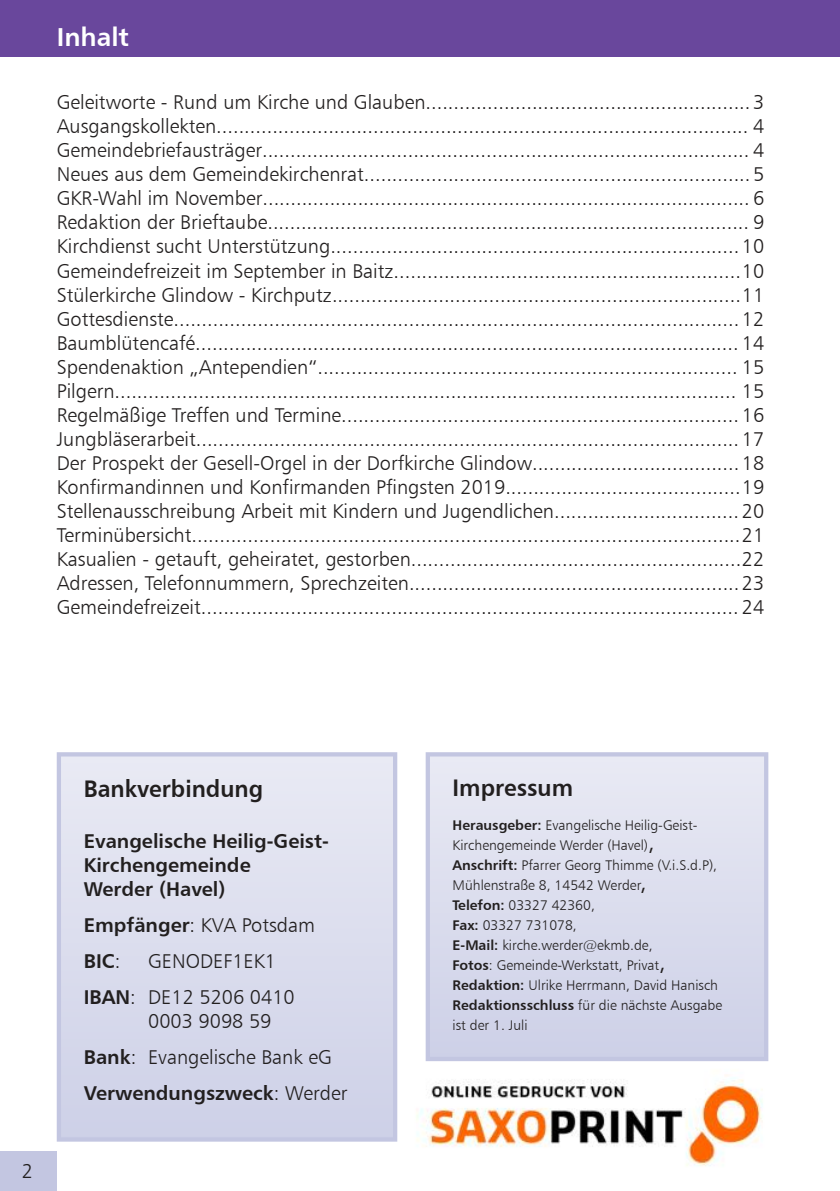
<style>
.page{position:relative;width:840px;height:1191px;background:#fff}
.page>*{position:absolute;margin:0;border:0;box-sizing:border-box;transform-origin:0 0}
.t1{font:26px "Humanist 777 BT Bold B";color:#fff}
.t2{font:24px "Humanist 777 BT Bold B";color:#221f1f;scale:.95 1}
.t3{font:20px/24px "Humanist 777 BT Light B";color:#221f1f;text-align:justify}
.t4{font:20px/24px "Humanist 777 BT Bold B";color:#221f1f}
.t5{font:14px/20px "Humanist 777 BT Light B";color:#221f1f}
.s1{font-family:"Humanist 777 BT Bold B"}
.s2{font-family:"Humanist 777 BT Light B"}
.s3{font-size:24px}
</style>
<div class="page">
<div style="left:0;top:1151px;width:57px;height:40px;background:#c3c6e1"></div>
<div style="left:0;top:0;width:839px;height:57px;background:#69479c"></div>
<img style="left:397px;top:1050px;width:372px;height:116px">
<div style="left:59px;top:754px;width:336px;height:385px;background:linear-gradient(to right,#dbddee,#dbddee)"></div>
<div style="left:57px;top:752px;width:340px;height:389px;border:4px solid #c3c6e1"></div>
<div style="left:427px;top:754px;width:338px;height:305px;background:linear-gradient(to right,#dbddee,#dbddee)"></div>
<div style="left:425px;top:752px;width:342px;height:309px;border:4px solid #c3c6e1"></div>
<h1 class="t1" style="left:57px;top:20px;width:74px">Inhalt</h1>
<p class="t3" style="left:57px;top:90px;width:708px">Geleitworte - Rund um Kirche und Glauben..........................................................3<br>Ausgangskollekten............................................................................................... 4<br>Gemeindebriefausträger....................................................................................... 4<br>Neues aus dem Gemeindekirchenrat.....................................................................5<br>GKR-Wahl im November....................................................................................... 6<br>Redaktion der Brieftaube...................................................................................... 9<br>Kirchdienst sucht Unterstützung.........................................................................10<br>Gemeindefreizeit im September in Baitz..............................................................10<br>Stülerkirche Glindow - Kirchputz.........................................................................11<br>Gottesdienste.....................................................................................................12<br>Baumblütencafé................................................................................................. 14<br>Spendenaktion „Antependien“........................................................................... 15<br>Pilgern............................................................................................................... 15<br>Regelmäßige Treffen und Termine....................................................................... 16<br>Jungbläserarbeit.................................................................................................17<br>Der Prospekt der Gesell-Orgel in der Dorfkirche Glindow.....................................18<br>Konfirmandinnen und Konfirmanden Pfingsten 2019..........................................19<br>Stellenausschreibung Arbeit mit Kindern und Jugendlichen.................................20<br>Terminübersicht..................................................................................................21<br>Kasualien - getauft, geheiratet, gestorben...........................................................22<br>Adressen, Telefonnummern, Sprechzeiten...........................................................23<br>Gemeindefreizeit................................................................................................ 24</p>
<p class="t3" style="left:22px;top:1159px;width:13px">2</p>
<p class="t2" style="left:84px;top:773px;width:190px">Bankverbindung</p>
<p class="t4" style="left:84px;top:828px;width:246px">Evangelische Heilig-Geist-<br>Kirchengemeinde<br>Werder (Havel)</p>
<p class="t3" style="left:84px;top:912px;width:233px"><span class="s1">Empfänger</span>: KVA Potsdam</p>
<p class="t4" style="left:84px;top:948px;width:38px">BIC<span class="s2">:</span></p>
<p class="t3" style="left:84px;top:942px;width:212px;line-height:36px;text-indent:64px">GENODEF1EK1<br><span class="s1">IBAN</span>: DE12 5206 0410</p>
<p class="t3" style="left:84px;top:1002px;width:249px;line-height:36px;text-align:center">0003 9098 59<br><span class="s1">Bank</span>: Evangelische Bank eG</p>
<p class="t4" style="left:84px;top:1080px;width:265px">Verwendungszweck<span class="s2">: Werder</span></p>
<p class="t2" style="left:452px;top:772px;width:128px">Impressum</p>
<p class="t5" style="left:452px;top:815px;width:271px"><span class="s1">Herausgeber:</span> Evangelische Heilig-Geist-Kirchengemeinde Werder (Havel)<span class="s3">, </span><span class="s1">Anschrift:</span> Pfarrer Georg Thimme (V.i.S.d.P), Mühlenstraße 8, 14542 Werder<span class="s3">,<br></span><span class="s1">Telefon:</span> 03327 42360,<br><span class="s1">Fax:</span> 03327 731078,<br><span class="s1">E-Mail:</span> kirche.werder@ekmb.de,<br><span class="s1">Fotos</span>: Gemeinde-Werkstatt, Privat<span class="s3">, </span><span class="s1">Redaktion:</span> Ulrike Herrmann, David Hanisch <span class="s1">Redaktionsschluss</span> für die nächste Ausgabe ist der 1. Juli</p>
</div>
